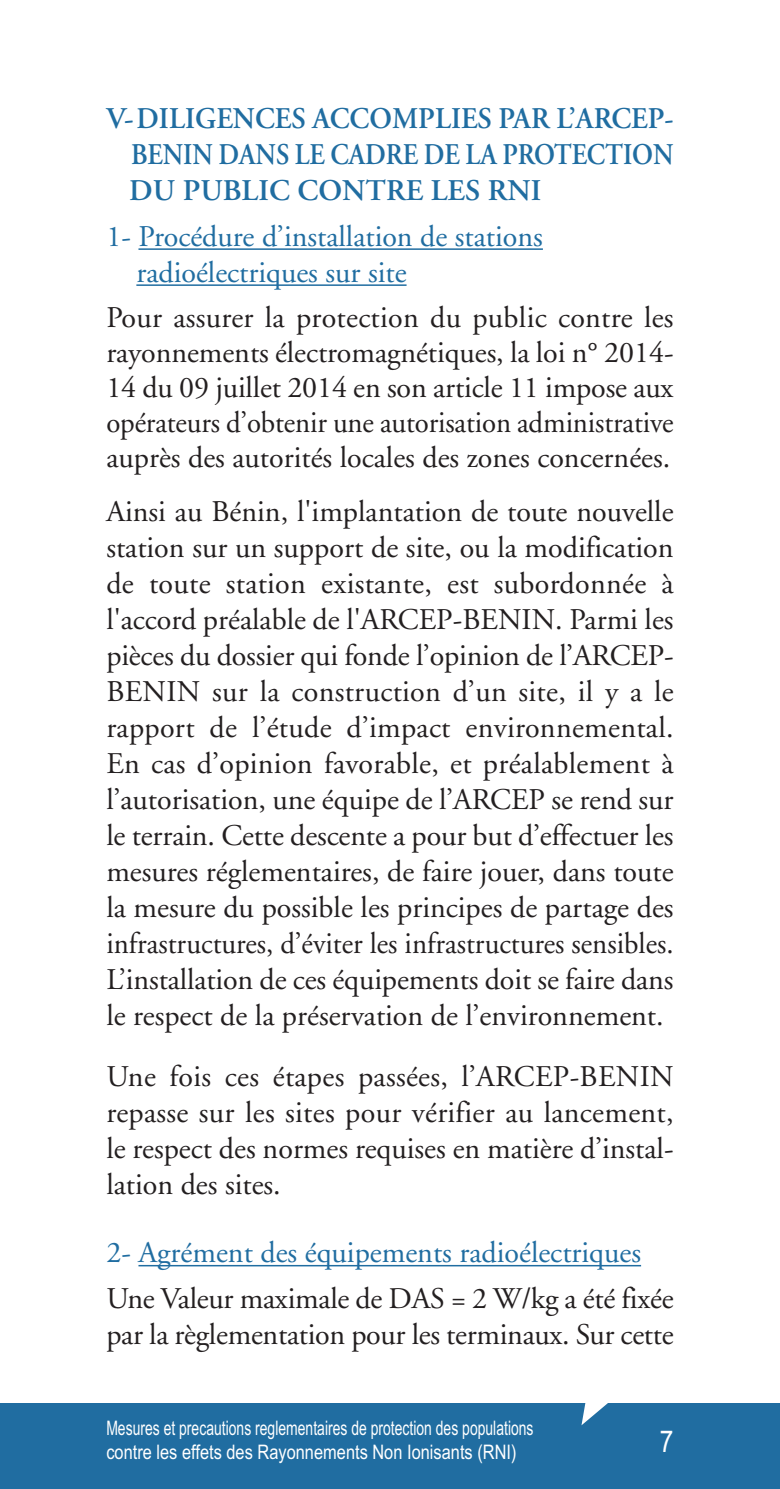
<style>
.page{position:relative;width:780px;height:1489px;background:#fff}
.page>*{position:absolute;margin:0;border:0;box-sizing:border-box;transform-origin:0 0}
.t1{font:30px/36px "Adobe Garamond";color:#231f20;text-align:justify}
.t2{font:30px/36px "Adobe Garamond";color:#206da1}
.t3{font:600 30px/36px "Adobe Garamond";letter-spacing:-.005em;color:#206da1;text-align:justify}
.t4{font:30px "Arial Narrow";color:#fff}
.t5{font:20px/24px "Arial Narrow";color:#fff;scale:.85 1}
</style>
<div class="page">
<div style="left:0;top:1403px;width:780px;height:85px;background:#206da1"></div>
<hr style="left:138px;top:248px;width:405px;height:2px;background:#206da1">
<hr style="left:136px;top:284px;width:270px;height:2px;background:#206da1">
<hr style="left:138px;top:1264px;width:503px;height:2px;background:#206da1">
<svg style="left:581px;top:1403px;width:27px;height:22px"></svg>
<p class="t3" style="left:129px;top:103px;width:545px;text-indent:-23px">V-DILIGENCES ACCOMPLIES PAR L’ARCEP-BENIN DANS LE CADRE DE LA PROTECTION DU PUBLIC CONTRE LES RNI</p>
<p class="t2" style="left:136px;top:221px;width:408px;text-indent:-30px">1- Procédure d’installation de stations radioélectriques sur site</p>
<p class="t1" style="left:106px;top:302px;width:568px;line-height:35px">Pour assurer la protection du public contre les rayonnements électromagnétiques, la loi n° 2014- 14 du 09 juillet 2014 en son article 11 impose aux opérateurs d’obtenir une autorisation administrative auprès des autorités locales des zones concernées.</p>
<p class="t1" style="left:106px;top:495px;width:568px">Ainsi au Bénin, l'implantation de toute nouvelle station sur un support de site, ou la modification de toute station existante, est subordonnée à l'accord préalable de l'ARCEP-BENIN. Parmi les pièces du dossier qui fonde l’opinion de l’ARCEP-BENIN sur la construction d’un site, il y a le rapport de l’étude d’impact environnemental.<br>En cas d’opinion favorable, et préalablement à l’autorisation, une équipe de l’ARCEP se rend sur le terrain. Cette descente a pour but d’effectuer les mesures réglementaires, de faire jouer, dans toute la mesure du possible les principes de partage des infrastructures, d’éviter les infrastructures sensibles.<br>L’installation de ces équipements doit se faire dans le respect de la préservation de l’environnement.</p>
<p class="t1" style="left:106px;top:1060px;width:568px">Une fois ces étapes passées, l’ARCEP-BENIN repasse sur les sites pour vérifier au lancement, le respect des normes requises en matière d’instal&shy;lation des sites.</p>
<p class="t2" style="left:106px;top:1237px;width:536px">2- Agrément des équipements radioélectriques</p>
<p class="t1" style="left:106px;top:1283px;width:569px">Une Valeur maximale de DAS = 2 W/kg a été fixée par la règlementation pour les terminaux. Sur cette</p>
<p class="t5" style="left:106px;top:1415px;width:504px">Mesures et precautions reglementaires de protection des populations contre les effets des Rayonnements Non Ionisants (RNI)</p>
<p class="t4" style="left:660px;top:1423px;width:15px">7</p>
</div>
